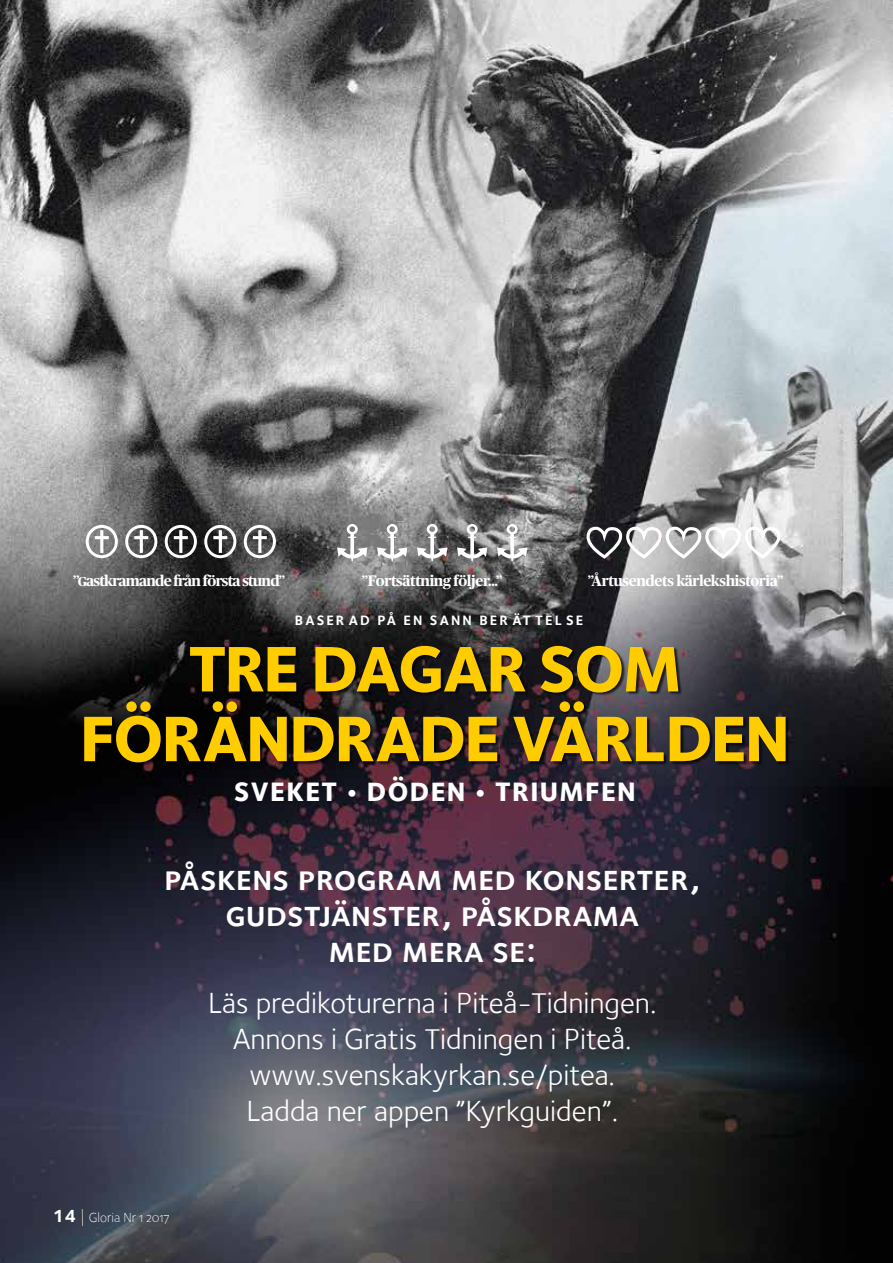
<style>
.page{position:relative;width:893px;height:1263px;background:#fff}
.page>*{position:absolute;margin:0;border:0;box-sizing:border-box;transform-origin:0 0}
.t1{font:800 66.6px/69.8px "Foundry Sterling";letter-spacing:-.03em;color:#fc0;text-align:center}
.t2{font:36px/36px "Foundry Sterling Demi Expert";color:#fff;text-align:center}
.t3{font:30px/36px "Foundry Sterling";color:#fff;text-align:center}
.t4{font:27.45px "Foundry Sterling Extra Bold OSF";letter-spacing:.05em;color:#fff}
.t5{font:700 15.15px "Publico Headline";letter-spacing:-.025em;color:#fff}
.t6{font:700 15.15px "Publico Headline";letter-spacing:-.05em;color:#fff}
.t7{font:700 13.95px "Foundry Sterling";letter-spacing:.15em;color:#fff}
.t8{font:13.5px "Foundry Sterling Light OSF";color:#fff}
.s1{font-family:"Foundry Sterling";font-weight:700;font-size:18px}
</style>
<div class="page">
<img style="left:0;top:0;width:893px;height:1263px">
<svg style="left:86px;top:525px;width:32px;height:33px"></svg>
<svg style="left:125px;top:525px;width:32px;height:33px"></svg>
<svg style="left:165px;top:525px;width:32px;height:33px"></svg>
<svg style="left:204px;top:525px;width:32px;height:33px"></svg>
<svg style="left:244px;top:525px;width:32px;height:33px"></svg>
<svg style="left:586px;top:524px;width:195px;height:36px"></svg>
<svg style="left:337px;top:524px;width:30px;height:37px"></svg>
<svg style="left:417px;top:524px;width:30px;height:37px"></svg>
<svg style="left:377px;top:524px;width:30px;height:37px"></svg>
<svg style="left:457px;top:524px;width:30px;height:37px"></svg>
<svg style="left:497px;top:524px;width:30px;height:37px"></svg>
<div style="left:84px;top:646px;width:706px;height:120px;background:#000;opacity:.75"></div>
<svg style="left:82px;top:1209px;width:1px;height:17px"></svg>
<p class="t6" style="left:73px;top:569px;width:214px">”Gastkramande från första stund”</p>
<p class="t5" style="left:362px;top:569px;width:142px">”Fortsättning följer...”</p>
<p class="t5" style="left:588px;top:569px;width:197px">”Årtusendets kärlekshistoria”</p>
<p class="t7" style="left:295px;top:612px;width:290px">BASER AD PÅ EN SANN BER ÄT TEL SE</p>
<h1 class="t1" style="left:80px;top:632px;width:712px">TRE DAGAR SOM<br>FÖRÄNDRADE VÄRLDEN</h1>
<p class="t4" style="left:234px;top:775px;width:403px">SVEKET • DÖDEN • TRIUMFEN</p>
<p class="t2" style="left:164px;top:859px;width:538px">påskens program med konserter, gudstjänster, påskdrama<br>med mera se:</p>
<p class="t3" style="left:208px;top:985px;width:450px">Läs predikoturerna i Piteå-Tidningen.<br>Annons i Gratis Tidningen i Piteå. www.svenskakyrkan.se/pitea.<br>Ladda ner appen ”Kyrkguiden”.</p>
<p class="t8" style="left:53px;top:1210px;width:118px"><span class="s1">14</span> Gloria Nr 1 2017</p>
</div>
